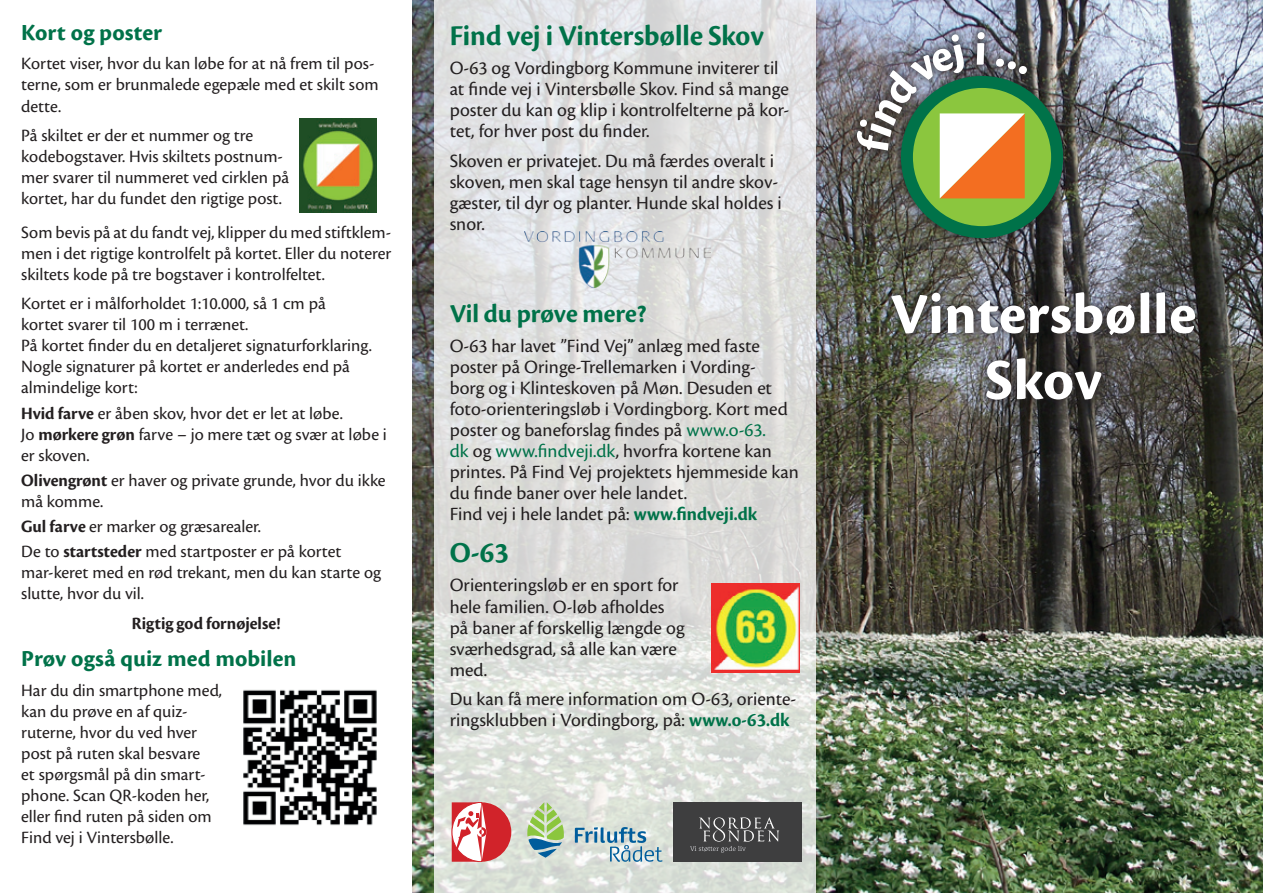
<style>
.page{position:relative;width:1263px;height:893px;background:#fff}
.page>*{position:absolute;margin:0;border:0;box-sizing:border-box;transform-origin:0 0}
.t1{font:60px/66px "Cronos Pro Bold Capt";color:#fff;text-align:center}
.t2{font:30px "Cronos Pro Bold Disp";color:#007249}
.t3{font:27px "Cronos Pro Bold Disp";color:#007249}
.t4{font:700 24px "Cronos Pro";color:#007249}
.t5{font:19.5px/21px "Cronos Pro";color:#231f20}
.t6{font:18px/21px "Cronos Pro";color:#231f20}
.t7{font:18px "Cronos Pro Bold Disp";color:#231f20}
.s1{font-family:"Cronos Pro Bold Disp"}
.s2{color:#007249}
.s3{font-family:"Cronos Pro Bold Disp";color:#007249}
</style>
<div class="page">
<img style="left:413px;top:0;width:850px;height:893px">
<svg style="left:434px;top:0;width:381px;height:893px;background:#dedfdd"></svg>
<div style="left:848px;top:24px;width:224px;height:223px;background:#231f20;opacity:.6"></div>
<div style="left:901px;top:76px;width:162px;height:162px;background:#007249;border-radius:50%"></div>
<div style="left:913px;top:88px;width:138px;height:138px;background:#8bc63e;border-radius:50%"></div>
<svg style="left:857px;top:32px;width:170px;height:166px"></svg>
<div style="left:860px;top:120px;width:7px;height:7px;background:#fff;border-radius:50%"></div>
<div style="left:883px;top:284px;width:321px;height:124px;background:#231f20;opacity:.6"></div>
<img style="left:712px;top:584px;width:88px;height:89px">
<svg style="left:575px;top:827px;width:87px;height:35px;background:#acc5ce"></svg>
<svg style="left:527px;top:802px;width:37px;height:56px;background:#a3c59f"></svg>
<div style="left:673px;top:802px;width:128px;height:60px;background:#3e3e3f"></div>
<svg style="left:690px;top:817px;width:89px;height:36px"></svg>
<svg style="left:452px;top:802px;width:59px;height:60px"></svg>
<img style="left:300px;top:119px;width:76px;height:94px">
<img style="left:243px;top:689px;width:134px;height:137px">
<img style="left:525px;top:232px;width:186px;height:55px">
<h3 class="t4" style="left:21px;top:19px;width:142px">Kort og poster</h3>
<p class="t6" style="left:21px;top:53px;width:359px">Kortet viser, hvor du kan løbe for at nå frem til pos&shy;terne, som er brunmalede egepæle med et skilt som dette.</p>
<p class="t6" style="left:21px;top:125px;width:269px">På skiltet er der et nummer og tre kodebogstaver. Hvis skiltets postnum&shy;mer svarer til nummeret ved cirklen på kortet, har du fundet den rigtige post.</p>
<p class="t6" style="left:21px;top:222px;width:371px;text-align:justify">Som bevis på at du fandt vej, klipper du med stiftklem&shy;men i det rigtige kontrolfelt på kortet. Eller du noterer skiltets kode på tre bogstaver i kontrolfeltet.</p>
<p class="t6" style="left:21px;top:293px;width:352px">Kortet er i målforholdet 1:10.000, så 1 cm på kortet svarer til 100 m i terrænet.<br>På kortet finder du en detaljeret signaturforklaring.<br>Nogle signaturer på kortet er anderledes end på almindelige kort:</p>
<p class="t6" style="left:21px;top:403px;width:367px"><span class="s1">Hvid farve</span> er åben skov, hvor det er let at løbe.<br>Jo <span class="s1">mørkere grøn</span> farve – jo mere tæt og svær at løbe i er skoven.</p>
<p class="t6" style="left:21px;top:470px;width:366px"><span class="s1">Olivengrønt</span> er haver og private grunde, hvor du ikke må komme.</p>
<p class="t6" style="left:21px;top:514px;width:322px;line-height:25.2px"><span class="s1">Gul farve</span> er marker og græsarealer.<br>De to <span class="s1">startsteder</span> med startposter er på kortet</p>
<p class="t6" style="left:21px;top:562px;width:361px">mar-keret med en rød trekant, men du kan starte og slutte, hvor du vil.</p>
<p class="t7" style="left:132px;top:613px;width:150px">Rigtig god fornøjelse!</p>
<h3 class="t4" style="left:21px;top:645px;width:277px">Prøv også quiz med mobilen</h3>
<p class="t6" style="left:21px;top:680px;width:202px">Har du din smartphone med, kan du prøve en af quiz&shy;ruterne, hvor du ved hver post på ruten skal besvare<br>et spørgsmål på din smart&shy;phone. Scan QR-koden her, eller find ruten på siden om<br>Find vej i Vintersbølle.</p>
<h2 class="t2" style="left:450px;top:18px;width:315px">Find vej i Vintersbølle Skov</h2>
<p class="t5" style="left:450px;top:58px;width:341px">O-63 og Vordingborg Kommune inviterer til at finde vej i Vintersbølle Skov. Find så mange poster du kan og klip i kontrolfelterne på kor&shy;tet, for hver post du finder.</p>
<p class="t5" style="left:450px;top:150px;width:334px">Skoven er privatejet. Du må færdes overalt i skoven, men skal tage hensyn til andre skov&shy;gæster, til dyr og planter. Hunde skal holdes i snor.</p>
<h3 class="t3" style="left:450px;top:298px;width:199px">Vil du prøve mere?</h3>
<p class="t5" style="left:450px;top:335px;width:351px">O-63 har lavet ”Find Vej” anlæg med faste poster på Oringe-Trellemarken i Vording-<br>borg og i Klinteskoven på Møn. Desuden et foto-orienteringsløb i Vordingborg. Kort med poster og baneforslag findes på <span class="s2">www.o-63.<br>dk</span> og <span class="s2">www.findveji.dk</span>, hvorfra kortene kan printes. På Find Vej projektets hjemmeside kan du finde baner over hele landet.<br>Find vej i hele landet på: <span class="s3">www.findveji.dk</span></p>
<h2 class="t2" style="left:450px;top:535px;width:61px">O-63</h2>
<p class="t5" style="left:450px;top:575px;width:237px">Orienteringsløb er en sport for hele familien. O-løb afholdes på baner af forskellig længde og sværhedsgrad, så alle kan være med.</p>
<p class="t5" style="left:450px;top:688px;width:348px">Du kan få mere information om O-63, oriente&shy;ringsklubben i Vordingborg, på: <span class="s3">www.o-63.dk</span></p>
<h1 class="t1" style="left:890px;top:282px;width:308px">Vintersbølle<br>Skov</h1>
</div>
